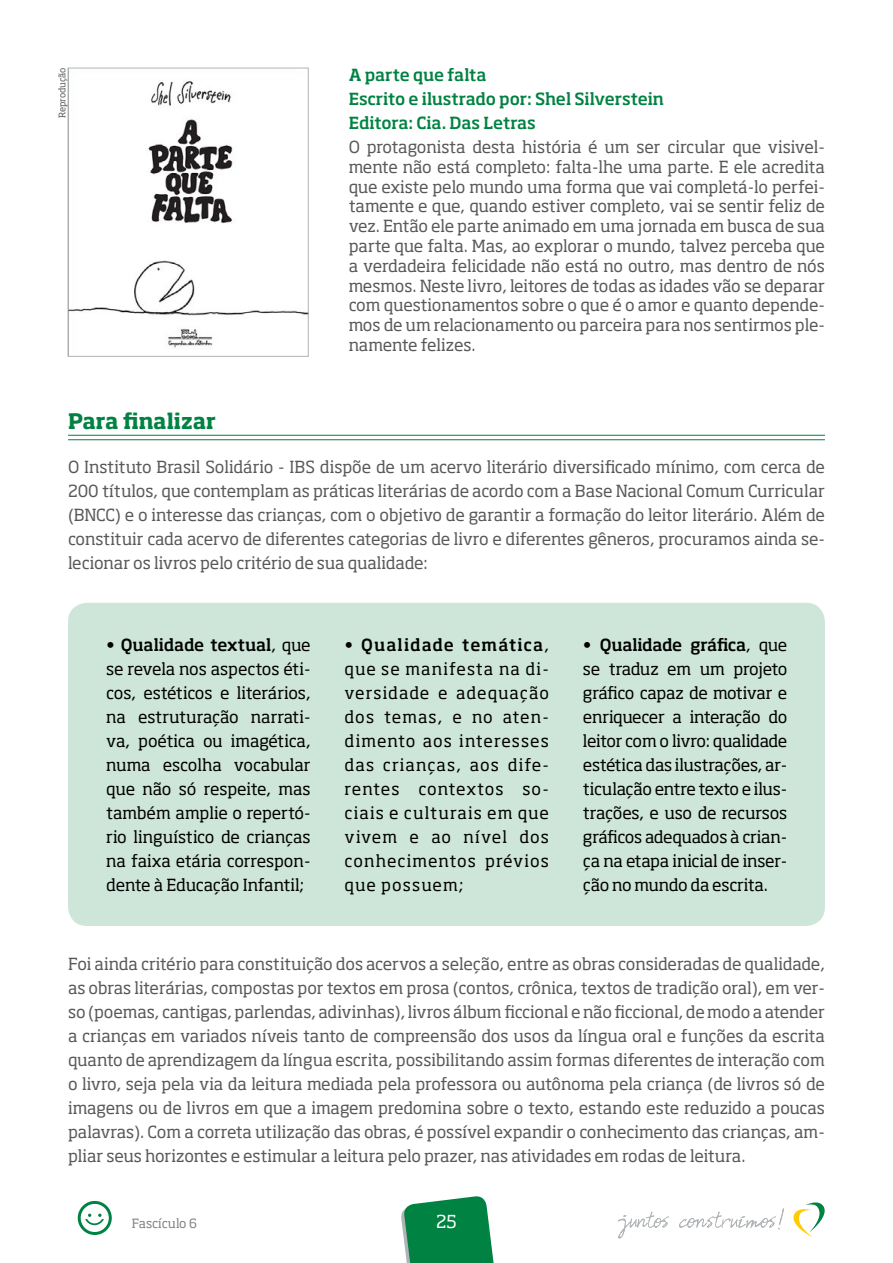
<style>
.page{position:relative;width:893px;height:1263px;background:#fff}
.page>*{position:absolute;margin:0;border:0;box-sizing:border-box;transform-origin:0 0}
.t1{font:700 21px "Soho Std";color:#008242}
.t2{font:17.7px "Soho Std";color:#fff}
.t3{font:16.5px/24px "Soho Std";letter-spacing:-.01em;color:#58595b;text-align:justify}
.t4{font:16.5px/24px "Soho Std";letter-spacing:-.01em;color:#000;text-align:justify}
.t5{font:500 16.5px/24px "Soho Std";letter-spacing:-.01em;color:#008242}
.t6{font:12.6px "Soho Std";letter-spacing:-.01em;color:#808285}
.t7{font:9px "Soho Std";letter-spacing:-.025em;color:#58595b}
.s1{font-weight:500}
</style>
<div class="page">
<svg style="left:401px;top:1196px;width:93px;height:67px;background:#28945f"></svg>
<svg style="left:793px;top:1202px;width:32px;height:35px"></svg>
<svg style="left:618px;top:1208px;width:166px;height:30px"></svg>
<svg style="left:78px;top:1201px;width:34px;height:34px"></svg>
<hr style="left:68px;top:435px;width:757px;height:1px;background:#008242">
<hr style="left:68px;top:439px;width:757px;height:1px;background:#008242">
<img style="left:70px;top:81px;width:237px;height:267px">
<div style="left:68px;top:68px;width:241px;height:289px;border:1px solid #b1b4b6"></div>
<div style="left:68px;top:603px;width:757px;height:323px;background:#cde6d9;border-radius:19px"></div>
<p class="t7" style="left:57px;top:118px;width:51px;rotate:-90deg">Reprodução</p>
<p class="t5" style="left:349px;top:62px;width:317px">A parte que falta<br>Escrito e ilustrado por: Shel Silverstein<br>Editora: Cia. Das Letras</p>
<p class="t3" style="left:349px;top:137px;width:478px;line-height:19.8px">O protagonista desta história é um ser circular que visivel&shy;mente não está completo: falta-lhe uma parte. E ele acredita que existe pelo mundo uma forma que vai completá-lo perfei&shy;tamente e que, quando estiver completo, vai se sentir feliz de vez. Então ele parte animado em uma jornada em busca de sua parte que falta. Mas, ao explorar o mundo, talvez perceba que a verdadeira felicidade não está no outro, mas dentro de nós mesmos. Neste livro, leitores de todas as idades vão se deparar com questionamentos sobre o que é o amor e quanto depende&shy;mos de um relacionamento ou parceira para nos sentirmos ple&shy;namente felizes.</p>
<p class="t1" style="left:68px;top:407px;width:150px">Para finalizar</p>
<p class="t3" style="left:68px;top:455px;width:758px">O Instituto Brasil Solidário - IBS dispõe de um acervo literário diversificado mínimo, com cerca de 200 títulos, que contemplam as práticas literárias de acordo com a Base Nacional Comum Curricular (BNCC) e o interesse das crianças, com o objetivo de garantir a formação do leitor literário. Além de constituir cada acervo de diferentes categorias de livro e diferentes gêneros, procuramos ainda se&shy;lecionar os livros pelo critério de sua qualidade:</p>
<p class="t4" style="left:106px;top:633px;width:206px">• <span class="s1">Qualidade textual</span>, que se revela nos aspectos éti&shy;cos, estéticos e literários, na estruturação narrati&shy;va, poética ou imagética, numa escolha vocabular que não só respeite, mas também amplie o repertó&shy;rio linguístico de crianças na faixa etária correspon&shy;dente à Educação Infantil;</p>
<p class="t4" style="left:345px;top:633px;width:206px">• <span class="s1">Qualidade temática</span>, que se manifesta na di&shy;versidade e adequação dos temas, e no aten&shy;dimento aos interesses das crianças, aos dife&shy;rentes contextos so&shy;ciais e culturais em que vivem e ao nível dos conhecimentos prévios que possuem;</p>
<p class="t4" style="left:583px;top:633px;width:206px">• <span class="s1">Qualidade gráfica</span>, que se traduz em um projeto gráfico capaz de motivar e enriquecer a interação do leitor com o livro: qualidade estética das ilustrações, ar&shy;ticulação entre texto e ilus&shy;trações, e uso de recursos gráficos adequados à crian&shy;ça na etapa inicial de inser&shy;ção no mundo da escrita.</p>
<p class="t3" style="left:68px;top:951px;width:758px">Foi ainda critério para constituição dos acervos a seleção, entre as obras consideradas de qualidade, as obras literárias, compostas por textos em prosa (contos, crônica, textos de tradição oral), em ver&shy;so (poemas, cantigas, parlendas, adivinhas), livros álbum ficcional e não ficcional, de modo a atender a crianças em variados níveis tanto de compreensão dos usos da língua oral e funções da escrita quanto de aprendizagem da língua escrita, possibilitando assim formas diferentes de interação com o livro, seja pela via da leitura mediada pela professora ou autônoma pela criança (de livros só de imagens ou de livros em que a imagem predomina sobre o texto, estando este reduzido a poucas palavras). Com a correta utilização das obras, é possível expandir o conhecimento das crianças, am&shy;pliar seus horizontes e estimular a leitura pelo prazer, nas atividades em rodas de leitura.</p>
<p class="t6" style="left:132px;top:1215px;width:67px">Fascículo 6</p>
<p class="t2" style="left:436px;top:1210px;width:22px">25</p>
</div>
